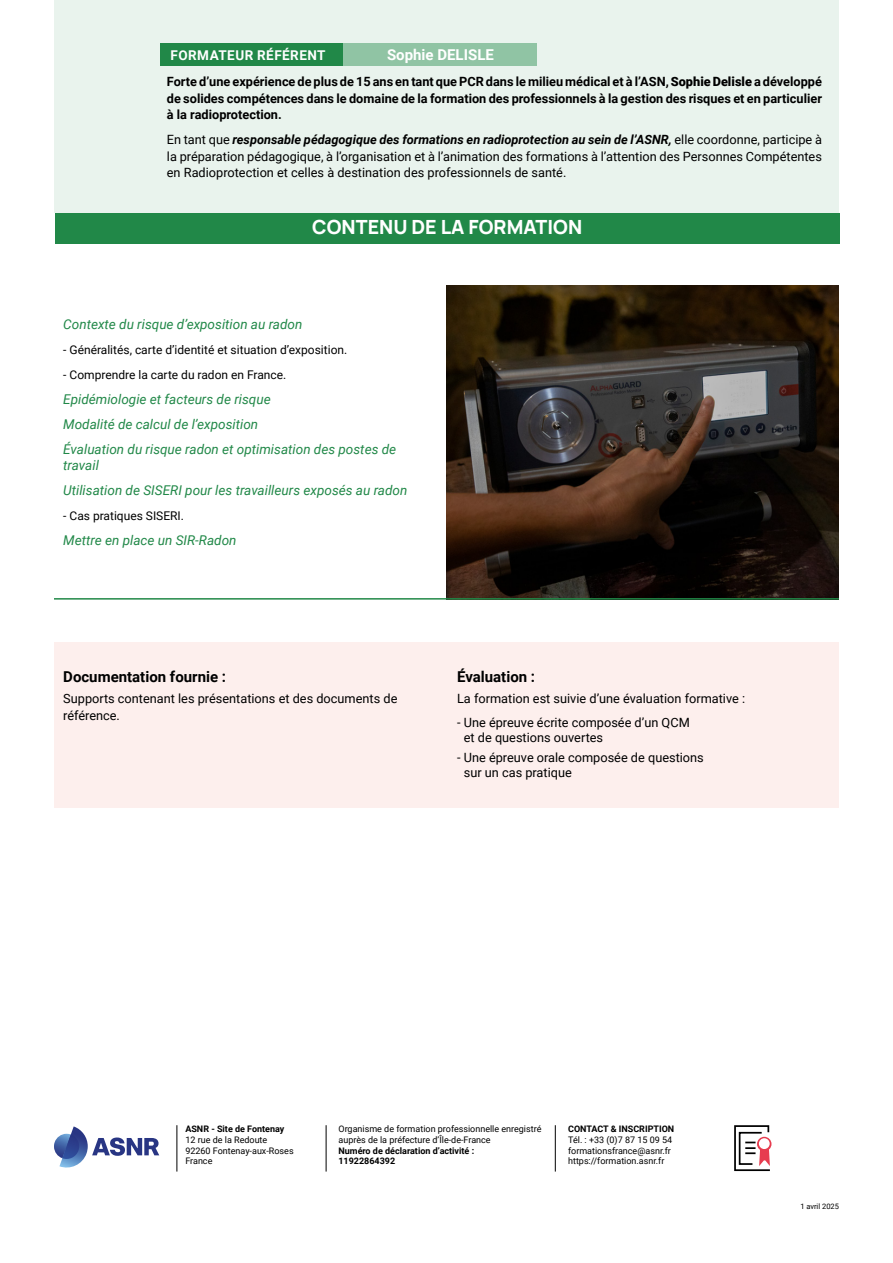
<style>
.page{position:relative;width:893px;height:1263px;background:#fff}
.page>*{position:absolute;margin:0;border:0;box-sizing:border-box;transform-origin:0 0}
.Titre_formation{font:200 19.5px "Manrope";color:#fff}
.Corps_de_texte_-_Programme{font:700 15px "Roboto";color:#000}
.Corps_de_texte_-_Programme-2{font:700 15px "Roboto";color:#fff}
.Corps_de_texte_-_Programme-3{font:italic 13.5px/16.5px "Roboto";color:#218848}
.Secteur_formation{font:700 13.5px "Roboto";letter-spacing:.035em;color:#fff}
.Corps_de_texte_-_Programme-4{font:12.75px/16.5px "Roboto";color:#000}
.Corps_de_texte_-_Programme-5{font:700 12.75px/16.5px "Roboto";color:#000;text-align:justify}
.Corps_de_texte_-_Programme-6{font:12px "Roboto";color:#000}
.t1{font:9px/10.8px "Roboto";color:#000}
.t2{font:700 9px "Roboto";color:#000}
.Texte_4ème_de_couverture{font:7.5px "Roboto";color:#000}
.s1{font-weight:900}
.s2{font-weight:700;font-style:italic}
.s3{font-weight:700}
</style>
<div class="page">
<div style="left:55px;top:213px;width:785px;height:30px;background:#218848"></div>
<svg style="left:734px;top:1125px;width:38px;height:47px"></svg>
<div style="left:759px;top:1138px;width:11px;height:11px;background:#fff;border-radius:50%"></div>
<hr style="left:177px;top:1125px;width:1px;height:46px;background:#000">
<hr style="left:326px;top:1125px;width:1px;height:46px;background:#000">
<hr style="left:555px;top:1125px;width:1px;height:46px;background:#000">
<div style="left:54px;top:642px;width:785px;height:165px;background:#fdefed"></div>
<svg style="left:54px;top:1126px;width:105px;height:42px"></svg>
<img style="left:447px;top:286px;width:392px;height:312px">
<hr style="left:54px;top:598px;width:785px;height:2px;background:#218848">
<div style="left:54px;top:0;width:785px;height:213px;background:#e9f3ed"></div>
<div style="left:161px;top:43px;width:183px;height:23px;background:#218848"></div>
<div style="left:344px;top:43px;width:193px;height:23px;background:#90c4a4"></div>
<p class="Secteur_formation" style="left:171px;top:45px;width:157px">FORMATEUR RÉFÉRENT</p>
<p class="Corps_de_texte_-_Programme-2" style="left:387px;top:44px;width:108px">Sophie DELISLE</p>
<p class="Corps_de_texte_-_Programme-5" style="left:167px;top:73px;width:657px">Forte d’une expérience de plus de 15 ans en tant que PCR dans le milieu médical et à l’ASN, <span class="s1">Sophie Delisle</span> a développé de solides compétences dans le domaine de la formation des professionnels à la gestion des risques et en particulier à la radioprotection.</p>
<p class="Corps_de_texte_-_Programme-4" style="left:167px;top:131px;width:657px;text-align:justify">En tant que <span class="s2">responsable pédagogique des formations en radioprotection au sein de l’ASNR,</span> elle coordonne, participe à la préparation pédagogique, à l’organisation et à l’animation des formations à l’attention des Personnes Compétentes en Radioprotection et celles à destination des professionnels de santé.</p>
<p class="Titre_formation" style="left:312px;top:214px;width:271px">CONTENU DE LA FORMATION</p>
<p class="Corps_de_texte_-_Programme-3" style="left:63px;top:315px;width:241px">Contexte du risque d’exposition au radon</p>
<p class="Corps_de_texte_-_Programme-6" style="left:63px;top:341px;width:286px">- Généralités, carte d’identité et situation d’exposition.</p>
<p class="Corps_de_texte_-_Programme-6" style="left:63px;top:366px;width:225px">- Comprendre la carte du radon en France.</p>
<p class="Corps_de_texte_-_Programme-3" style="left:63px;top:390px;width:209px">Epidémiologie et facteurs de risque</p>
<p class="Corps_de_texte_-_Programme-3" style="left:63px;top:415px;width:196px">Modalité de calcul de l’exposition</p>
<p class="Corps_de_texte_-_Programme-3" style="left:63px;top:440px;width:334px">Évaluation du risque radon et optimisation des postes de travail</p>
<p class="Corps_de_texte_-_Programme-3" style="left:63px;top:482px;width:346px">Utilisation de SISERI pour les travailleurs exposés au radon</p>
<p class="Corps_de_texte_-_Programme-6" style="left:63px;top:508px;width:122px">- Cas pratiques SISERI.</p>
<p class="Corps_de_texte_-_Programme-3" style="left:63px;top:532px;width:175px">Mettre en place un SIR-Radon</p>
<p class="Corps_de_texte_-_Programme" style="left:63px;top:666px;width:164px">Documentation fournie :</p>
<p class="Corps_de_texte_-_Programme-4" style="left:63px;top:690px;width:336px">Supports contenant les présentations et des documents de référence.</p>
<p class="Corps_de_texte_-_Programme" style="left:457px;top:666px;width:80px">Évaluation :</p>
<p class="Corps_de_texte_-_Programme-4" style="left:457px;top:690px;width:289px">La formation est suivie d’une évaluation formative :</p>
<p class="Corps_de_texte_-_Programme-4" style="left:464px;top:714px;width:227px;line-height:15.3px;text-indent:-7px">- Une épreuve écrite composée d’un QCM et de questions ouvertes</p>
<p class="Corps_de_texte_-_Programme-4" style="left:464px;top:749px;width:242px;line-height:15.3px;text-indent:-7px">- Une épreuve orale composée de questions sur un cas pratique</p>
<p class="t1" style="left:185px;top:1123px;width:110px"><span class="s3">ASNR - Site de Fontenay<br></span>12 rue de la Redoute<br>92260 Fontenay-aux-Roses<br>France</p>
<p class="t1" style="left:338px;top:1123px;width:204px">Organisme de formation professionnelle enregistré auprès de la préfecture d’Île-de-France<br><span class="s3">Numéro de déclaration d’activité :<br>11922864392</span></p>
<p class="t2" style="left:568px;top:1122px;width:108px">CONTACT &amp; INSCRIPTION</p>
<p class="t1" style="left:568px;top:1134px;width:106px">Tél. : +33 (0)7 87 15 09 54</p>
<p class="t1" style="left:568px;top:1144px;width:104px">formationsfrance@asnr.fr</p>
<p class="t1" style="left:568px;top:1155px;width:98px">https://formation.asnr.fr</p>
<p class="Texte_4ème_de_couverture" style="left:800px;top:1201px;width:40px">1 avril 2025</p>
</div>
